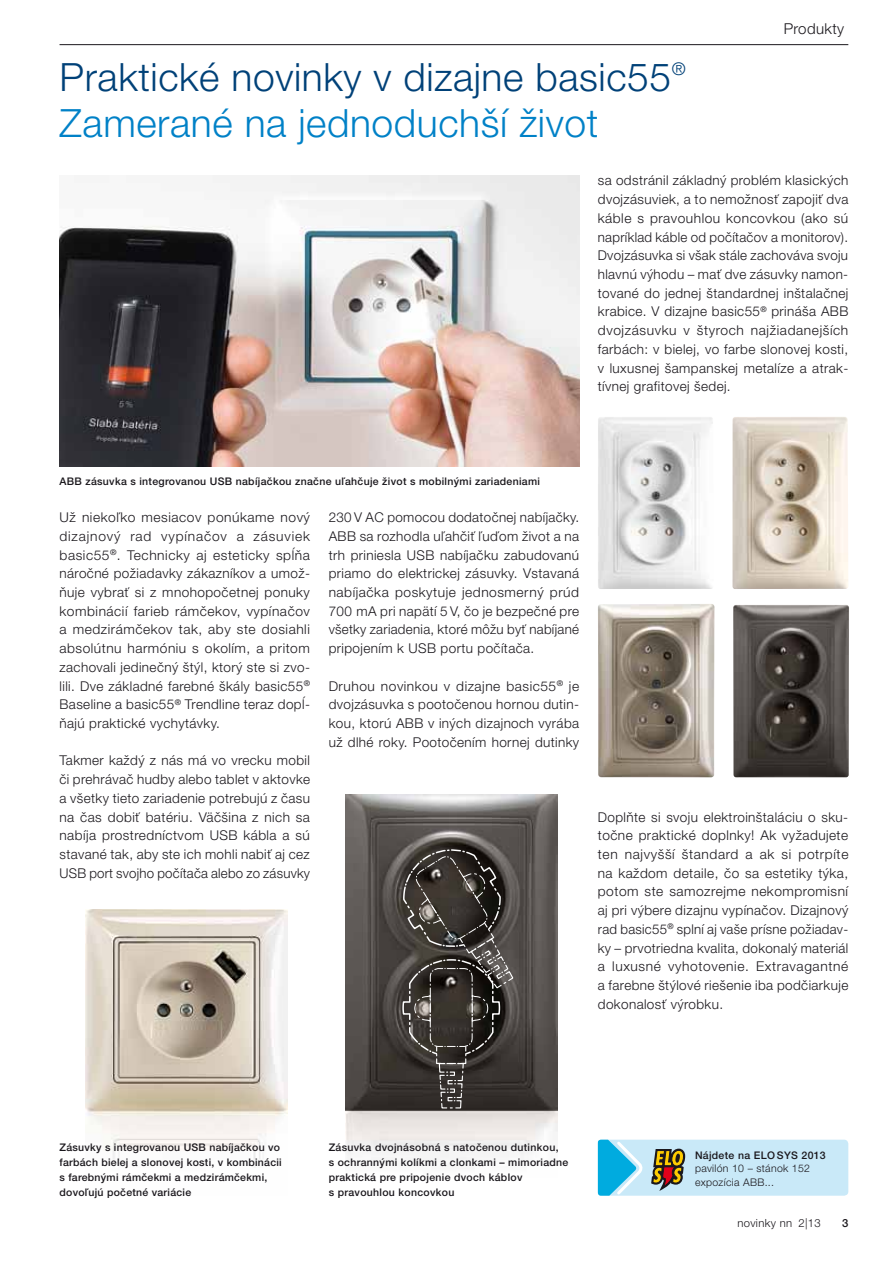
<style>
.page{position:relative;width:893px;height:1263px;background:#fff}
.page>*{position:absolute;margin:0;border:0;box-sizing:border-box;transform-origin:0 0}
.t1{font:300 39px "Helvetica Neue LT Pro";letter-spacing:.015em;color:#004178}
.t2{font:300 39px "Helvetica Neue LT Pro";letter-spacing:.015em;color:#0081c7}
.t3{font:300 17.55px "Helvetica Neue LT Pro";color:#004178}
.t4{font:300 15px "Helvetica Neue LT Pro";letter-spacing:.025em;color:#1a171c}
.t5{font:300 13.5px/18.8px "Helvetica Neue LT Pro";letter-spacing:.03em;color:#1a171c;text-align:justify}
.t6{font:300 11.25px "Helvetica Neue LT Pro";letter-spacing:.03em;color:#1a171c}
.t7{font:500 11.25px "Helvetica Neue LT Pro";color:#1a171c}
.t8{font:500 10.5px/15px "Helvetica Neue LT Pro";letter-spacing:.03em;color:#1a171c}
.t9{font:300 10.5px/13.5px "Helvetica Neue LT Pro";letter-spacing:.03em;color:#1a171c}
</style>
<div class="page">
<hr style="left:60px;top:44px;width:788px;height:1px;background:#1a171c">
<img style="left:346px;top:795px;width:212px;height:365px">
<svg style="left:402px;top:849px;width:112px;height:260px;background:#47433f"></svg>
<img style="left:85px;top:909px;width:203px;height:251px">
<img style="left:60px;top:176px;width:519px;height:290px">
<img style="left:598px;top:417px;width:115px;height:172px">
<img style="left:733px;top:605px;width:116px;height:172px">
<img style="left:732px;top:417px;width:116px;height:172px">
<img style="left:598px;top:604px;width:116px;height:173px">
<div style="left:598px;top:1140px;width:250px;height:56px;background:#c9e9f8;border-radius:4px"></div>
<svg style="left:651px;top:1148px;width:34px;height:42px"></svg>
<svg style="left:598px;top:1139px;width:47px;height:57px"></svg>
<h1 class="t1" style="left:60px;top:53px;width:613px">Praktické novinky v dizajne basic55</h1>
<p class="t3" style="left:672px;top:58px;width:15px">®</p>
<h1 class="t2" style="left:60px;top:99px;width:540px">Zamerané na jednoduchší život</h1>
<p class="t4" style="left:784px;top:20px;width:62px">Produkty</p>
<p class="t5" style="left:598px;top:171px;width:252px">sa odstránil základný problém klasických dvojzásuviek, a to nemožnosť zapojiť dva káble s pravouhlou koncovkou (ako sú napríklad káble od počítačov a monitorov).<br>Dvojzásuvka si však stále zachováva svoju hlavnú výhodu – mať dve zásuvky namon&shy;tované do jednej štandardnej inštalačnej krabice. V dizajne basic55<sup>®</sup> prináša ABB dvojzásuvku v štyroch najžiadanejších farbách: v bielej, vo farbe slonovej kosti, v luxusnej šampanskej metalíze a atrak&shy;tívnej grafitovej šedej.</p>
<p class="t8" style="left:60px;top:473px;width:482px">ABB zásuvka s integrovanou USB nabíjačkou značne uľahčuje život s mobilnými zariadeniami</p>
<p class="t5" style="left:60px;top:508px;width:252px">Už niekoľko mesiacov ponúkame nový dizajnový rad vypínačov a zásuviek basic55<sup>®</sup>. Technicky aj esteticky spĺňa náročné požiadavky zákazníkov a umož&shy;ňuje vybrať si z mnohopočetnej ponuky kombinácií farieb rámčekov, vypínačov a medzirámčekov tak, aby ste dosiahli absolútnu harmóniu s okolím, a pritom zachovali jedinečný štýl, ktorý ste si zvo&shy;lili. Dve základné farebné škály basic55<sup>® </sup>Baseline a basic55<sup>®</sup> Trendline teraz dopĺ&shy;ňajú praktické vychytávky.</p>
<p class="t5" style="left:60px;top:751px;width:252px">Takmer každý z nás má vo vrecku mobil či prehrávač hudby alebo tablet v aktovke a všetky tieto zariadenie potrebujú z času na čas dobiť batériu. Väčšina z nich sa nabíja prostredníctvom USB kábla a sú stavané tak, aby ste ich mohli nabiť aj cez USB port svojho počítača alebo zo zásuvky</p>
<p class="t5" style="left:329px;top:508px;width:252px">230 V AC pomocou dodatočnej nabíjačky.<br>ABB sa rozhodla uľahčiť ľuďom život a na trh priniesla USB nabíjačku zabudovanú priamo do elektrickej zásuvky. Vstavaná nabíjačka poskytuje jednosmerný prúd 700 mA pri napätí 5 V, čo je bezpečné pre všetky zariadenia, ktoré môžu byť nabíjané pripojením k USB portu počítača.</p>
<p class="t5" style="left:329px;top:676px;width:252px">Druhou novinkou v dizajne basic55<sup>®</sup> je dvojzásuvka s pootočenou hornou dutin&shy;kou, ktorú ABB v iných dizajnoch vyrába už dlhé roky. Pootočením hornej dutinky</p>
<p class="t5" style="left:598px;top:807px;width:252px">Doplňte si svoju elektroinštaláciu o sku&shy;točne praktické doplnky! Ak vyžadujete ten najvyšší štandard a ak si potrpíte na každom detaile, čo sa estetiky týka, potom ste samozrejme nekompromisní aj pri výbere dizajnu vypínačov. Dizajnový rad basic55<sup>®</sup> splní aj vaše prísne požiadav&shy;ky – prvotriedna kvalita, dokonalý materiál a luxusné vyhotovenie. Extravagantné a farebne štýlové riešenie iba podčiarkuje dokonalosť výrobku.</p>
<p class="t8" style="left:60px;top:1139px;width:224px">Zásuvky s integrovanou USB nabíjačkou vo farbách bielej a slonovej kosti, v kombinácii s farebnými rámčekmi a medzirámčekmi, dovoľujú početné variácie</p>
<p class="t8" style="left:329px;top:1139px;width:241px">Zásuvka dvojnásobná s natočenou dutinkou,<br>s ochrannými kolíkmi a clonkami – mimoriadne praktická pre pripojenie dvoch káblov<br>s pravouhlou koncovkou</p>
<p class="t8" style="left:695px;top:1147px;width:132px">Nájdete na ELO SYS 2013</p>
<p class="t9" style="left:695px;top:1161px;width:117px">pavilón 10 – stánok 152 expozícia ABB...</p>
<p class="t6" style="left:737px;top:1216px;width:85px">novinky nn 2|13</p>
<p class="t7" style="left:842px;top:1216px;width:8px">3</p>
</div>
